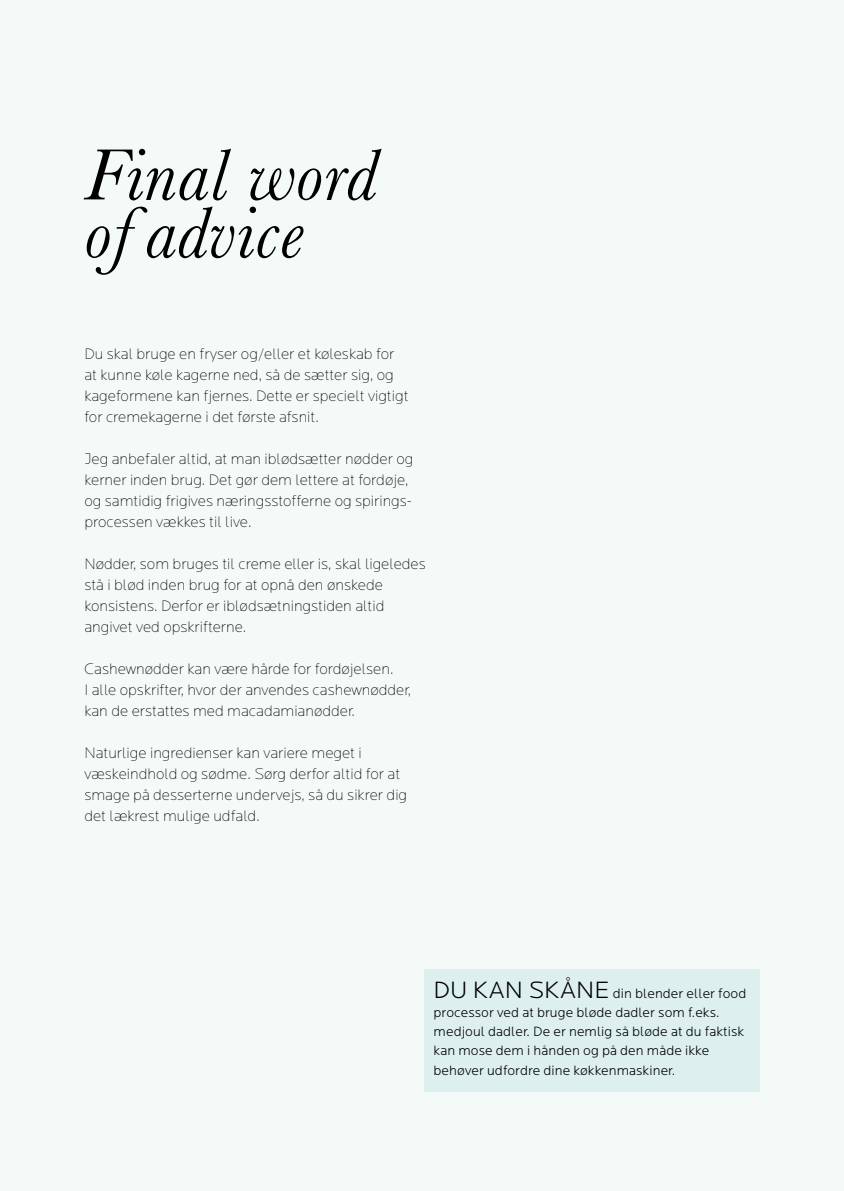
<style>
.page{position:relative;width:844px;height:1191px;background:#fff}
.page>*{position:absolute;margin:0;border:0;box-sizing:border-box;transform-origin:0 0}
.t1{font:italic 75.25px/57.8px "Baskerville";letter-spacing:.01em;color:#000}
.t2{font:200 15.75px/21px "Locator";color:#000}
.t3{font:300 14px/19.2px "Locator";letter-spacing:.005em;color:#000}
.s1{font-size:24.5px}
</style>
<div class="page">
<div style="left:0;top:0;width:843px;height:1191px;background:#f4faf8"></div>
<div style="left:423px;top:969px;width:336px;height:122px;background:#ddf0ef"></div>
<h1 class="t1" style="left:84px;top:145px;width:294px">Final word of advice</h1>
<p class="t2" style="left:84px;top:344px;width:325px">Du skal bruge en fryser og/eller et køleskab for at kunne køle kagerne ned, så de sætter sig, og kageformene kan fjernes. Dette er specielt vigtigt for cremekagerne i det første afsnit.</p>
<p class="t2" style="left:84px;top:449px;width:330px">Jeg anbefaler altid, at man iblødsætter nødder og kerner inden brug. Det gør dem lettere at fordøje, og samtidig frigives næringsstofferne og spirings&shy;processen vækkes til live.</p>
<p class="t2" style="left:84px;top:554px;width:343px">Nødder, som bruges til creme eller is, skal ligeledes stå i blød inden brug for at opnå den ønskede konsistens. Derfor er iblødsætningstiden altid angivet ved opskrifterne.</p>
<p class="t2" style="left:84px;top:659px;width:328px">Cashewnødder kan være hårde for fordøjelsen.<br>I alle opskrifter, hvor der anvendes cashewnødder, kan de erstattes med macadamianødder.</p>
<p class="t2" style="left:84px;top:743px;width:324px">Naturlige ingredienser kan variere meget i væskeindhold og sødme. Sørg derfor altid for at smage på desserterne undervejs, så du sikrer dig det lækrest mulige udfald.</p>
<p class="t3" style="left:433px;top:983px;width:314px"><span class="s1">DU KAN SKÅN E</span> din blender eller food processor ved at bruge bløde dadler som f.eks. medjoul dadler. De er nemlig så bløde at du faktisk kan mose dem i hånden og på den måde ikke behøver udfordre dine køkkenmaskiner.</p>
</div>
